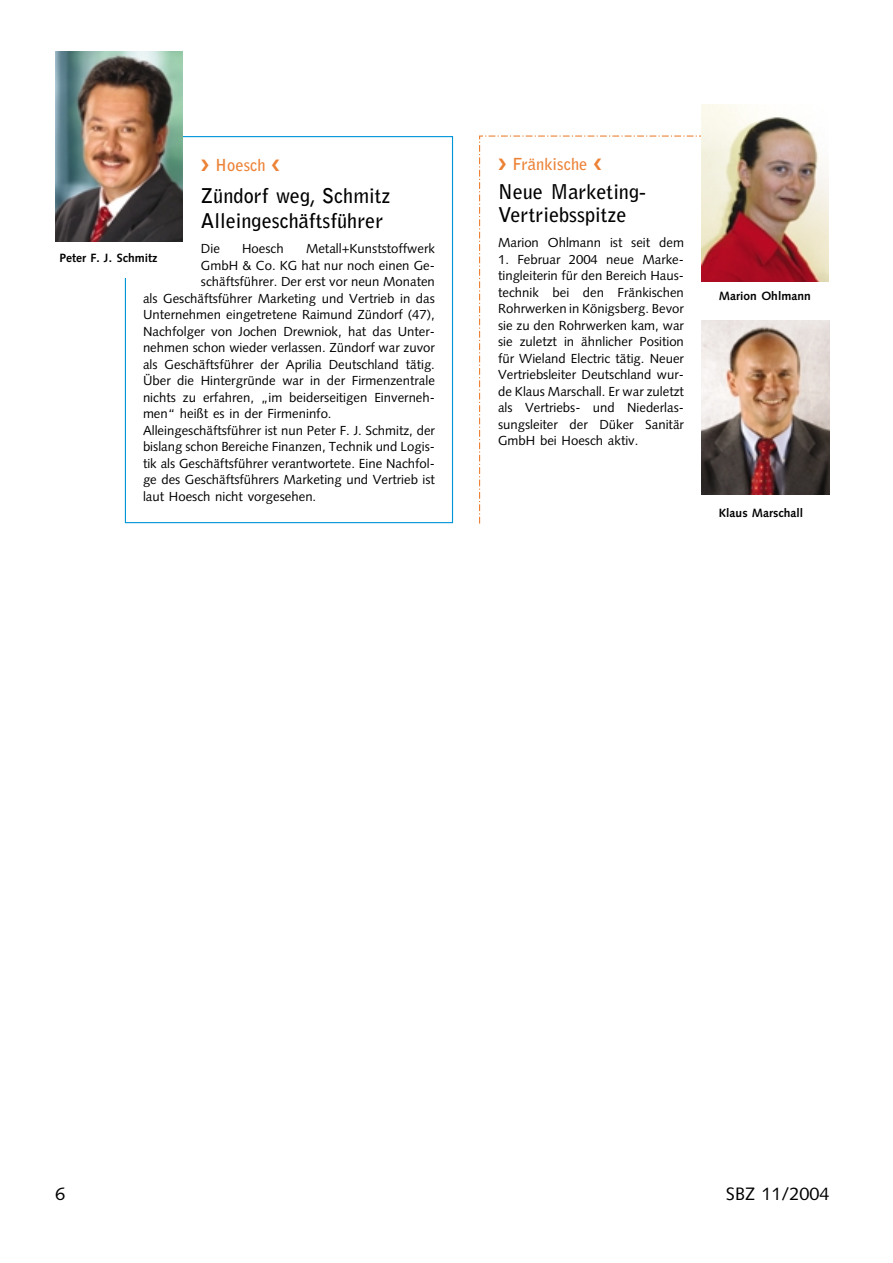
<style>
.page{position:relative;width:893px;height:1263px;background:#fff}
.page>*{position:absolute;margin:0;border:0;box-sizing:border-box;transform-origin:0 0}
.t1{font:700 20.25px/25.5px "Bell Gothic";color:#000}
.t2{font:18px "Syntax";color:#000}
.t3{font:700 16.5px "Bell Gothic";color:#ec8236}
.t4{font:13.2px/16.5px "Syntax";color:#000;text-align:justify}
.t5{font:700 12px "Syntax";color:#000}
</style>
<div class="page">
<img style="left:55px;top:51px;width:127px;height:190px">
<img style="left:702px;top:104px;width:127px;height:178px">
<img style="left:822px;top:320px;width:7px;height:175px">
<svg style="left:479px;top:136px;width:343px;height:381px"></svg>
<p class="t3" style="left:215px;top:158px;width:52px">Hoesch</p>
<h1 class="t1" style="left:201px;top:184px;width:191px">Zündorf weg, Schmitz<br>Alleingeschäftsführer</h1>
<p class="t4" style="left:201px;top:242px;width:20px">Die</p>
<p class="t4" style="left:242px;top:242px;width:43px">Hoesch</p>
<p class="t4" style="left:306px;top:242px;width:130px">Metall+Kunststoffwerk</p>
<p class="t4" style="left:201px;top:258px;width:235px">GmbH &amp; Co. KG hat nur noch einen Ge-</p>
<p class="t4" style="left:201px;top:275px;width:235px">schäftsführer. Der erst vor neun Monaten</p>
<p class="t4" style="left:143px;top:291px;width:293px">als Geschäftsführer Marketing und Vertrieb in das</p>
<p class="t4" style="left:143px;top:308px;width:293px">Unternehmen eingetretene Raimund Zündorf (47),</p>
<p class="t4" style="left:143px;top:324px;width:293px">Nachfolger von Jochen Drewniok, hat das Unter-</p>
<p class="t4" style="left:143px;top:341px;width:293px">nehmen schon wieder verlassen. Zündorf war zuvor</p>
<p class="t4" style="left:143px;top:357px;width:293px">als Geschäftsführer der Aprilia Deutschland tätig.</p>
<p class="t4" style="left:143px;top:374px;width:293px">Über die Hintergründe war in der Firmenzentrale</p>
<p class="t4" style="left:143px;top:390px;width:293px">nichts zu erfahren, „im beiderseitigen Einverneh-</p>
<p class="t4" style="left:143px;top:407px;width:190px">men“ heißt es in der Firmeninfo.</p>
<p class="t4" style="left:143px;top:423px;width:293px">Alleingeschäftsführer ist nun Peter F. J. Schmitz, der</p>
<p class="t4" style="left:143px;top:440px;width:293px">bislang schon Bereiche Finanzen, Technik und Logis-</p>
<p class="t4" style="left:143px;top:456px;width:293px">tik als Geschäftsführer verantwortete. Eine Nachfol-</p>
<p class="t4" style="left:143px;top:473px;width:293px">ge des Geschäftsführers Marketing und Vertrieb ist</p>
<p class="t4" style="left:143px;top:489px;width:175px">laut Hoesch nicht vorgesehen.</p>
<p class="t5" style="left:60px;top:253px;width:99px">Peter F. J. Schmitz</p>
<p class="t3" style="left:512px;top:157px;width:77px">Fränkische</p>
<h1 class="t1" style="left:498px;top:182px;width:149px;line-height:23.2px">Neue Marketing-<br>Vertriebsspitze</h1>
<p class="t4" style="left:498px;top:236px;width:187px">Marion Ohlmann ist seit dem</p>
<p class="t4" style="left:498px;top:252px;width:187px">1. Februar 2004 neue Marke&shy;tingleiterin für den Bereich Haus&shy;technik bei den Fränkischen Rohrwerken in Königsberg. Bevor sie zu den Rohrwerken kam, war sie zuletzt in ähnlicher Position für Wieland Electric tätig. Neuer Vertriebsleiter Deutschland wur&shy;de Klaus Marschall. Er war zuletzt als Vertriebs- und Niederlas&shy;sungsleiter der Düker Sanitär GmbH bei Hoesch aktiv.</p>
<p class="t5" style="left:719px;top:291px;width:93px">Marion Ohlmann</p>
<p class="t5" style="left:719px;top:508px;width:86px">Klaus Marschall</p>
<h2 class="t2" style="left:55px;top:1186px;width:12px">6</h2>
<h2 class="t2" style="left:726px;top:1186px;width:105px">SBZ 11/2004</h2>
</div>
